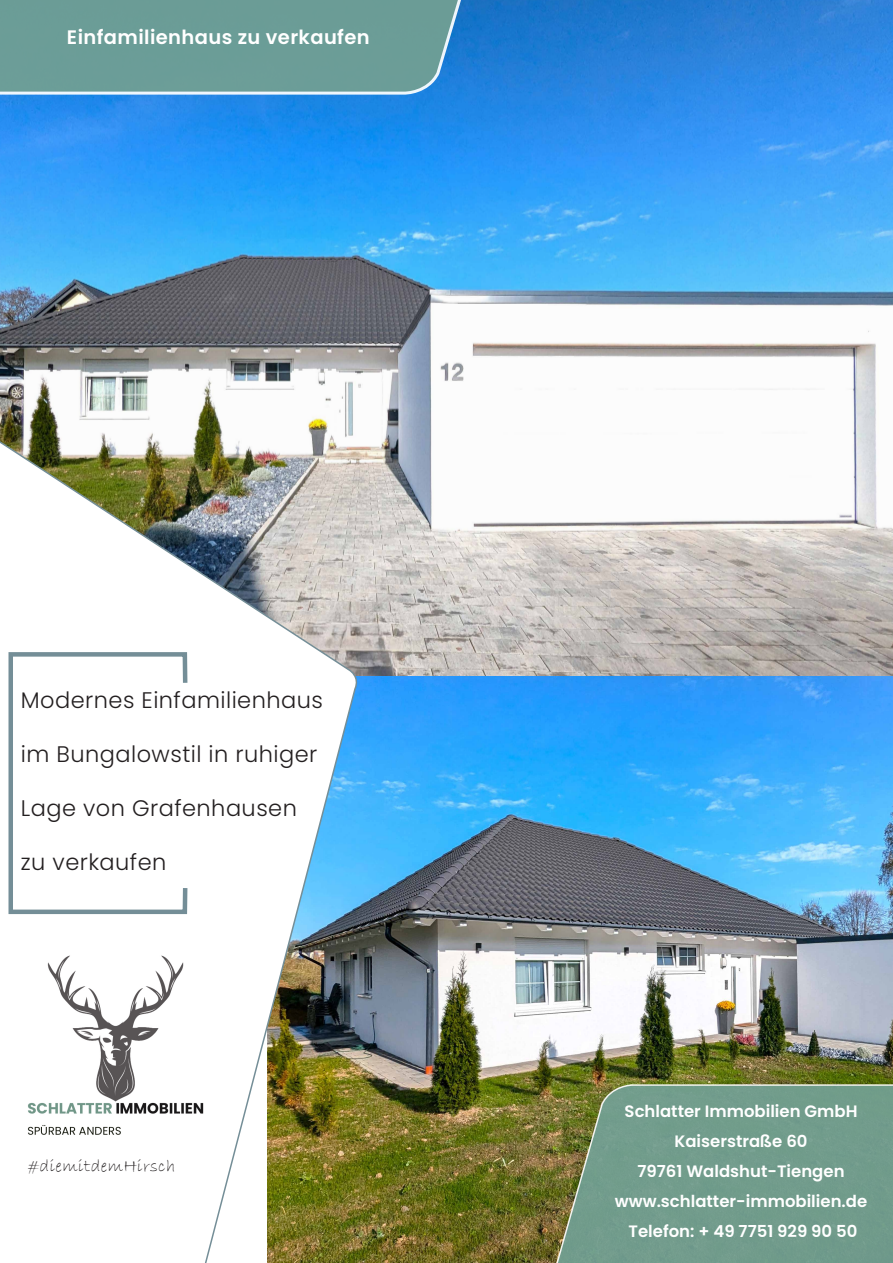
<style>
.page{position:relative;width:893px;height:1263px;background:#fff}
.page>*{position:absolute;margin:0;border:0;box-sizing:border-box;transform-origin:0 0}
.t1{font:300 22.5px "Poppins";letter-spacing:.02em;color:#231f20}
.t2{font:600 19.5px "Poppins";letter-spacing:.02em;color:#fff}
.t3{font:18px "Bradley Hand ITC";letter-spacing:.02em;color:#231f20}
.t4{font:600 16.5px "Poppins";color:#fff}
</style>
<div class="page">
<img style="left:0;top:0;width:893px;height:677px">
<svg style="left:0;top:0;width:510px;height:96px"></svg>
<img style="left:360px;top:677px;width:533px;height:586px">
<svg style="left:531px;top:1083px;width:362px;height:180px"></svg>
<img style="left:0;top:323px;width:360px;height:940px">
<svg style="left:6px;top:650px;width:184px;height:266px"></svg>
<img style="left:27px;top:954px;width:178px;height:182px">
<p class="t2" style="left:67px;top:26px;width:304px">Einfamilienhaus zu verkaufen</p>
<p class="t1" style="left:21px;top:687px;width:303px">Modernes Einfamilienhaus</p>
<p class="t1" style="left:21px;top:741px;width:298px">im Bungalowstil in ruhiger</p>
<p class="t1" style="left:21px;top:795px;width:278px">Lage von Grafenhausen</p>
<p class="t1" style="left:21px;top:849px;width:147px">zu verkaufen</p>
<p class="t3" style="left:28px;top:1154px;width:149px">#diemitdemHirsch</p>
<p class="t4" style="left:625px;top:1101px;width:234px">Schlatter Immobilien GmbH</p>
<p class="t4" style="left:674px;top:1131px;width:135px">Kaiserstraße 60</p>
<p class="t4" style="left:637px;top:1161px;width:209px">79761 Waldshut-Tiengen</p>
<p class="t4" style="left:615px;top:1191px;width:254px">www.schlatter-immobilien.de</p>
<p class="t4" style="left:628px;top:1221px;width:230px">Telefon: + 49 7751 929 90 50</p>
</div>
